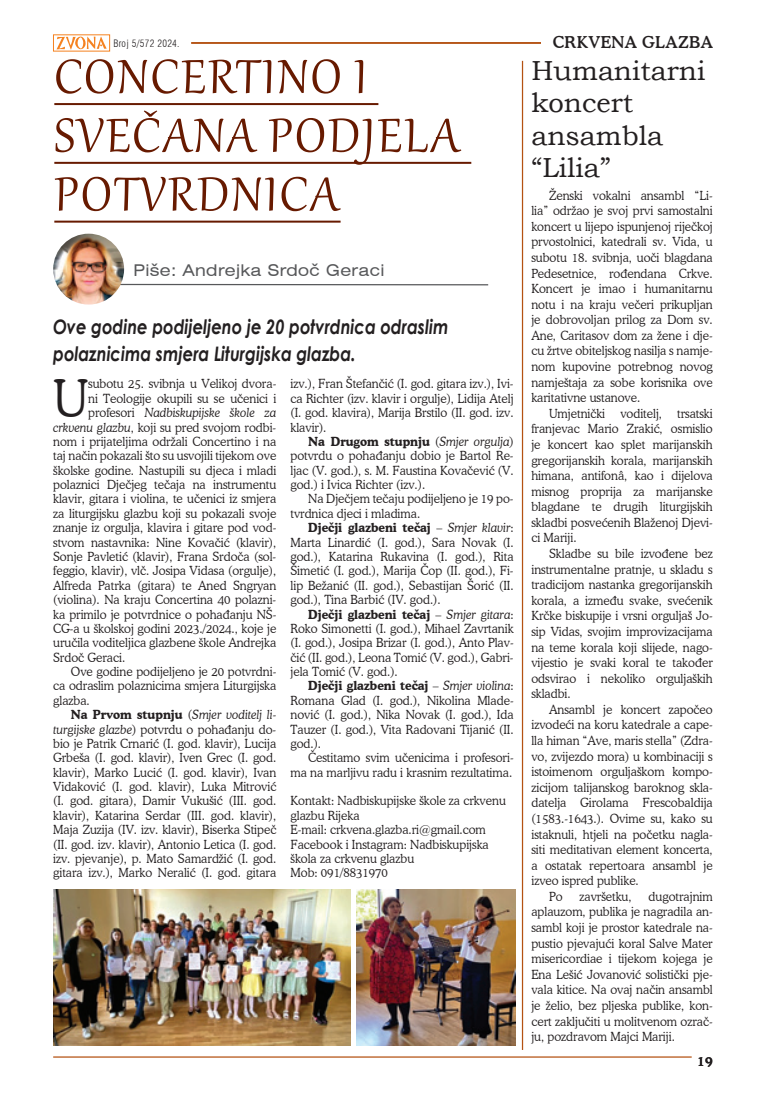
<style>
.page{position:relative;width:766px;height:1099px;background:#fff}
.page>*{position:absolute;margin:0;border:0;box-sizing:border-box;transform-origin:0 0}
.t1{font:58.5px/58.8px "Gabriola";letter-spacing:.04em;color:#671a00}
.t2{font:300 51.75px "Cooper BT";color:#231f20;scale:.95 1}
.t3{font:27.5px/32.5px "Bookman Old Style";color:#231f20}
.t4{font:italic 700 20px/26.2px "Century Gothic";color:#231f20;scale:.82 1}
.t5{font:expanded 16.25px "Swiss 721 BT";letter-spacing:.02em;color:#57585a}
.t6{font:500 16.25px "Cooper BT";letter-spacing:.02em;color:#231f20}
.t7{font:500 13.75px "Cooper BT";color:#231f20}
.t8{font:300 12.5px/15.6px "Cooper BT";color:#231f20;text-align:justify;scale:.95 1}
.t9{font:italic 300 12.5px "Cooper BT";color:#231f20;scale:.95 1}
.t10{font:300 condensed 10px "Swiss 721 BT";letter-spacing:.03em;color:#231f20}
.s1{font-weight:700}
.s2{font-style:italic}
.s3{font-style:normal}
.s4{font-weight:700;font-style:normal}
</style>
<div class="page">
<hr style="left:191px;top:42px;width:521px;height:2px;background:#b45212">
<hr style="left:53px;top:1056px;width:638px;height:1px;background:#b45212">
<svg style="left:56px;top:37px;width:51px;height:12px"></svg>
<div style="left:541px;top:32px;width:171px;height:18px;background:#fff"></div>
<hr style="left:54px;top:103px;width:324px;height:2px;background:#671a00">
<hr style="left:54px;top:162px;width:417px;height:2px;background:#671a00">
<hr style="left:54px;top:221px;width:286px;height:2px;background:#671a00">
<hr style="left:98px;top:284px;width:390px;height:1px;background:#57585a">
<img style="left:53px;top:234px;width:71px;height:70px;border-radius:35px">
<img style="left:53px;top:889px;width:297px;height:156px">
<img style="left:356px;top:889px;width:159px;height:156px">
<hr style="left:521px;top:61px;width:2px;height:988px;background:#b45212">
<p class="t10" style="left:113px;top:37px;width:68px">Broj 5/572 2024.</p>
<h3 class="t6" style="left:552px;top:32px;width:161px">CRKVENA GLAZBA</h3>
<h1 class="t1" style="left:54px;top:43px;width:407px">CONCERTINO I<br>SVEČANA PODJELA<br>POTVRDNICA</h1>
<h3 class="t3" style="left:531px;top:54px;width:175px">Humanitarni koncert ansambla “Lilia”</h3>
<p class="t8" style="left:531px;top:187px;width:192px;text-indent:18px">Ženski vokalni ansambl “Li&shy;lia” održao je svoj prvi samostalni koncert u lijepo ispunjenoj riječkoj prvostolnici, katedrali sv. Vida, u subotu 18. svibnja, uoči blagdana Pedesetnice, rođendana Crkve.<br>Koncert je imao i humanitarnu notu i na kraju večeri prikupljan je dobrovoljan prilog za Dom sv.<br>Ane, Caritasov dom za žene i dje&shy;cu žrtve obiteljskog nasilja s namje&shy;nom kupovine potrebnog novog namještaja za sobe korisnika ove karitativne ustanove.</p>
<p class="t8" style="left:531px;top:405px;width:192px;text-indent:18px">Umjetnički voditelj, trsatski franjevac Mario Zrakić, osmislio je koncert kao splet marijanskih gregorijanskih korala, marijanskih himana, antifonâ, kao i dijelova misnog proprija za marijanske blagdane te drugih liturgijskih skladbi posvećenih Blaženoj Djevi&shy;ci Mariji.</p>
<p class="t8" style="left:531px;top:545px;width:192px;text-indent:18px">Skladbe su bile izvođene bez instrumentalne pratnje, u skladu s tradicijom nastanka gregorijanskih korala, a između svake, svećenik Krčke biskupije i vrsni orguljaš Jo&shy;sip Vidas, svojim improvizacijama na teme korala koji slijede, nago&shy;vijestio je svaki koral te također odsvirao i nekoliko orguljaških skladbi.</p>
<p class="t8" style="left:549px;top:701px;width:174px">Ansambl je koncert započeo</p>
<p class="t8" style="left:531px;top:717px;width:192px">izvodeći na koru katedrale a cape-</p>
<p class="t8" style="left:531px;top:732px;width:192px">lla himan “Ave, maris stella” (Zdra-</p>
<p class="t8" style="left:531px;top:748px;width:192px">vo, zvijezdo mora) u kombinaciji s</p>
<p class="t8" style="left:531px;top:763px;width:192px">istoimenom orguljaškom kompo-</p>
<p class="t8" style="left:531px;top:779px;width:192px">zicijom talijanskog baroknog skla-</p>
<p class="t8" style="left:531px;top:795px;width:192px">datelja Girolama Frescobaldija</p>
<p class="t8" style="left:531px;top:810px;width:192px">(1583.-1643.). Ovime su, kako su</p>
<p class="t8" style="left:531px;top:826px;width:192px">istaknuli, htjeli na početku nagla-</p>
<p class="t8" style="left:531px;top:841px;width:192px">siti meditativan element koncerta,</p>
<p class="t8" style="left:531px;top:857px;width:192px">a ostatak repertoara ansambl je</p>
<p class="t8" style="left:531px;top:872px;width:115px">izveo ispred publike.</p>
<p class="t8" style="left:549px;top:888px;width:16px">Po</p>
<p class="t8" style="left:579px;top:888px;width:56px">završetku,</p>
<h3 class="t5" style="left:133px;top:261px;width:252px">Piše: Andrejka Srdoč Geraci</h3>
<h3 class="t4" style="left:53px;top:313px;width:483px">Ove godine podijeljeno je 20 potvrdnica odraslim polaznicima smjera Liturgijska glazba.</h3>
<p class="t8" style="left:290px;top:376px;width:236px;line-height:14.4px">izv.), Fran Štefančić (I. god. gitara izv.), Ivi&shy;ca Richter (izv. klavir i orgulje), Lidija Atelj (I. god. klavira), Marija Brstilo (II. god. izv. klavir).</p>
<p class="t8" style="left:290px;top:434px;width:236px;line-height:14.4px;text-indent:18px"><span class="s1">Na Drugom stupnju</span> (<span class="s2">Smjer orgulja</span>) potvrdu o pohađanju dobio je Bartol Re&shy;ljac (V. god.), s. M. Faustina Kovačević (V. god.) i Ivica Richter (izv.).</p>
<p class="t8" style="left:290px;top:491px;width:236px;line-height:14.4px;text-indent:18px">Na Dječjem tečaju podijeljeno je 19 po&shy;tvrdnica djeci i mladima.</p>
<p class="t8" style="left:290px;top:520px;width:236px;line-height:14.4px;text-indent:18px"><span class="s1">Dječji glazbeni tečaj</span> – <span class="s2">Smjer klavir</span>:<br>Marta Linardić (I. god.), Sara Novak (I. god.), Katarina Rukavina (I. god.), Rita Šimetić (I. god.), Marija Čop (II. god.), Fi&shy;lip Bežanić (II. god.), Sebastijan Šorić (II. god.), Tina Barbić (IV. god.).</p>
<p class="t8" style="left:290px;top:606px;width:236px;line-height:14.4px;text-indent:18px"><span class="s1">Dječji glazbeni tečaj</span> – <span class="s2">Smjer gitara</span>:<br>Roko Simonetti (I. god.), Mihael Zavrtanik (I. god.), Josipa Brizar (I. god.), Anto Plav&shy;čić (II. god.), Leona Tomić (V. god.), Gabri&shy;jela Tomić (V. god.).</p>
<p class="t8" style="left:290px;top:678px;width:236px;line-height:14.4px;text-indent:18px"><span class="s1">Dječji glazbeni tečaj</span> – <span class="s2">Smjer violina</span>:<br>Romana Glad (I. god.), Nikolina Mlade&shy;nović (I. god.), Nika Novak (I. god.), Ida Tauzer (I. god.), Vita Radovani Tijanić (II. god.).</p>
<p class="t8" style="left:290px;top:750px;width:236px;line-height:14.4px;text-align:right">Čestitamo svim učenicima i profesori&shy;ma na marljivu radu i krasnim rezultatima.</p>
<p class="t8" style="left:290px;top:793px;width:228px;line-height:14.4px;text-align:left">Kontakt: Nadbiskupijske škole za crkvenu glazbu Rijeka<br>E-mail: crkvena.glazba.ri@gmail.com<br>Facebook i Instagram: Nadbiskupijska škola za crkvenu glazbu<br>Mob: 091/8831970</p>
<h2 class="t2" style="left:53px;top:367px;width:38px">U</h2>
<p class="t8" style="left:88px;top:376px;width:199px">subotu 25. svibnja u Velikoj dvora-</p>
<p class="t8" style="left:88px;top:390px;width:199px">ni Teologije okupili su se učenici i</p>
<p class="t9" style="left:88px;top:405px;width:199px"><span class="s3">profesori</span> Nadbiskupijske škole za</p>
<p class="t8" style="left:53px;top:419px;width:236px"><span class="s2">crkvenu glazbu</span>, koji su pred svojom rodbi-</p>
<p class="t8" style="left:53px;top:433px;width:236px">nom i prijateljima održali Concertino i na</p>
<p class="t8" style="left:53px;top:448px;width:236px">taj način pokazali što su usvojili tijekom ove</p>
<p class="t8" style="left:53px;top:462px;width:236px">školske godine. Nastupili su djeca i mladi</p>
<p class="t8" style="left:53px;top:476px;width:236px">polaznici Dječjeg tečaja na instrumentu</p>
<p class="t8" style="left:53px;top:491px;width:236px">klavir, gitara i violina, te učenici iz smjera</p>
<p class="t8" style="left:53px;top:505px;width:236px">za liturgijsku glazbu koji su pokazali svoje</p>
<p class="t8" style="left:53px;top:520px;width:236px">znanje iz orgulja, klavira i gitare pod vod-</p>
<p class="t8" style="left:53px;top:534px;width:236px">stvom nastavnika: Nine Kovačić (klavir),</p>
<p class="t8" style="left:53px;top:548px;width:236px">Sonje Pavletić (klavir), Frana Srdoča (sol-</p>
<p class="t8" style="left:53px;top:563px;width:236px">feggio, klavir), vlč. Josipa Vidasa (orgulje),</p>
<p class="t8" style="left:53px;top:577px;width:236px">Alfreda Patrka (gitara) te Aned Sngryan</p>
<p class="t8" style="left:53px;top:591px;width:236px">(violina). Na kraju Concertina 40 polazni-</p>
<p class="t8" style="left:53px;top:606px;width:236px">ka primilo je potvrdnice o pohađanju NŠ-</p>
<p class="t8" style="left:53px;top:620px;width:236px">CG-a u školskoj godini 2023./2024., koje je</p>
<p class="t8" style="left:53px;top:635px;width:236px">uručila voditeljica glazbene škole Andrejka</p>
<p class="t8" style="left:53px;top:649px;width:77px">Srdoč Geraci.</p>
<p class="t8" style="left:71px;top:663px;width:218px">Ove godine podijeljeno je 20 potvrdni-</p>
<p class="t8" style="left:53px;top:678px;width:236px">ca odraslim polaznicima smjera Liturgijska</p>
<p class="t8" style="left:53px;top:692px;width:40px">glazba.</p>
<p class="t9" style="left:71px;top:707px;width:218px"><span class="s4">Na Prvom stupnju</span> <span class="s3">(</span>Smjer voditelj li-</p>
<p class="t8" style="left:53px;top:721px;width:236px"><span class="s2">turgijske glazbe</span>) potvrdu o pohađanju do-</p>
<p class="t8" style="left:53px;top:735px;width:236px">bio je Patrik Crnarić (I. god. klavir), Lucija</p>
<p class="t8" style="left:53px;top:750px;width:236px">Grbeša (I. god. klavir), Iven Grec (I. god.</p>
<p class="t8" style="left:53px;top:764px;width:236px">klavir), Marko Lucić (I. god. klavir), Ivan</p>
<p class="t8" style="left:53px;top:778px;width:236px">Vidaković (I. god. klavir), Luka Mitrović</p>
<p class="t8" style="left:53px;top:793px;width:236px">(I. god. gitara), Damir Vukušić (III. god.</p>
<p class="t8" style="left:53px;top:807px;width:236px">klavir), Katarina Serdar (III. god. klavir),</p>
<p class="t8" style="left:53px;top:821px;width:236px">Maja Zuzija (IV. izv. klavir), Biserka Stipeč</p>
<p class="t8" style="left:53px;top:836px;width:236px">(II. god. izv. klavir), Antonio Letica (I. god.</p>
<p class="t8" style="left:53px;top:850px;width:236px">izv. pjevanje), p. Mato Samardžić (I. god.</p>
<p class="t8" style="left:53px;top:865px;width:236px">gitara izv.), Marko Neralić (I. god. gitara</p>
<p class="t8" style="left:531px;top:888px;width:192px;text-indent:117px">dugotrajnim aplauzom, publika je nagradila an&shy;sambl koji je prostor katedrale na&shy;pustio pjevajući koral Salve Mater misericordiae i tijekom kojega je Ena Lešić Jovanović solistički pje&shy;vala kitice. Na ovaj način ansambl je želio, bez pljeska publike, kon&shy;cert zaključiti u molitvenom ozrač&shy;ju, pozdravom Majci Mariji.</p>
<p class="t7" style="left:697px;top:1052px;width:17px">19</p>
</div>
